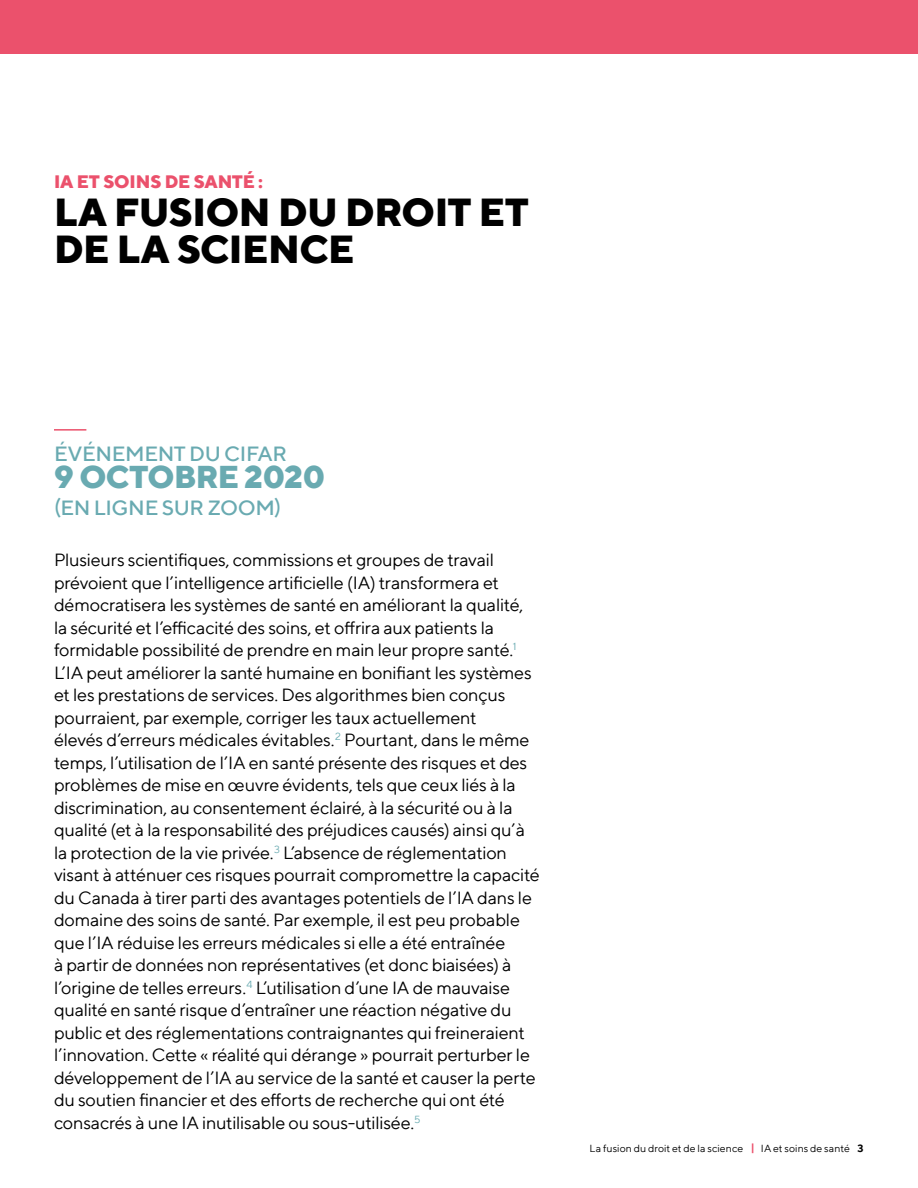
<style>
.page{position:relative;width:918px;height:1188px;background:#fff}
.page>*{position:absolute;margin:0;border:0;box-sizing:border-box;transform-origin:0 0}
.H1_-_main_header_1-r{font:800 39px/37.5px "TT Norms";letter-spacing:-.01em;color:#000}
.h2_Main_header__mid{font:800 31.5px "TT Norms";letter-spacing:-.02em;color:#69aab1}
.h2_Main_header__mid-2{font:500 21px "TT Norms";letter-spacing:-.02em;color:#69aab1}
.P_intro{font:18px/22.5px "TT Norms";letter-spacing:-.015em;color:#000}
.H1_-_main_header_1-r-2{font:800 18px "TT Norms";letter-spacing:-.01em;color:#eb516c}
.t1{font:10.5px "TT Norms";letter-spacing:.005em;color:#000}
.s1{font-weight:700;color:#eb516c}
.s2{font-weight:700}
</style>
<div class="page">
<div style="left:0;top:0;width:918px;height:54px;background:#eb516c"></div>
<hr style="left:54px;top:429px;width:32px;height:2px;background:#eb516c">
<p class="H1_-_main_header_1-r-2" style="left:54px;top:170px;width:211px">IA ET SOINS DE SANTÉ :</p>
<p class="H1_-_main_header_1-r" style="left:54px;top:192px;width:476px">LA FUSION DU DROIT ET<br>DE LA SCIENCE</p>
<p class="h2_Main_header__mid-2" style="left:54px;top:441px;width:235px">ÉVÉNEMENT DU CIFAR</p>
<p class="h2_Main_header__mid" style="left:54px;top:457px;width:273px">9 OCTOBRE 2020</p>
<p class="h2_Main_header__mid-2" style="left:54px;top:495px;width:229px">(EN LIGNE SUR ZOOM)</p>
<p class="P_intro" style="left:54px;top:548px;width:487px">Plusieurs scientifiques, commissions et groupes de travail prévoient que l’intelligence artificielle (IA) transformera et démocratisera les systèmes de santé en améliorant la qualité, la sécurité et l’efficacité des soins, et offrira aux patients la formidable possibilité de prendre en main leur propre santé.<sup>1<br></sup>L’IA peut améliorer la santé humaine en bonifiant les systèmes et les prestations de services. Des algorithmes bien conçus pourraient, par exemple, corriger les taux actuellement<br>élevés d’erreurs médicales évitables.<sup>2</sup> Pourtant, dans le même temps, l’utilisation de l’IA en santé présente des risques et des problèmes de mise en œuvre évidents, tels que ceux liés à la discrimination, au consentement éclairé, à la sécurité ou à la qualité (et à la responsabilité des préjudices causés) ainsi qu’à la protection de la vie privée.<sup>3</sup> L’absence de réglementation visant à atténuer ces risques pourrait compromettre la capacité du Canada à tirer parti des avantages potentiels de l’IA dans le domaine des soins de santé. Par exemple, il est peu probable que l’IA réduise les erreurs médicales si elle a été entraînée<br>à partir de données non représentatives (et donc biaisées) à l’origine de telles erreurs.<sup>4</sup> L’utilisation d’une IA de mauvaise qualité en santé risque d’entraîner une réaction négative du public et des réglementations contraignantes qui freineraient l’innovation. Cette « réalité qui dérange » pourrait perturber le développement de l’IA au service de la santé et causer la perte du soutien financier et des efforts de recherche qui ont été consacrés à une IA inutilisable ou sous-utilisée.<sup>5</sup></p>
<p class="t1" style="left:590px;top:1142px;width:275px">La fusion du droit et de la science <span class="s1">|</span> IA et soins de santé <span class="s2">3</span></p>
</div>
